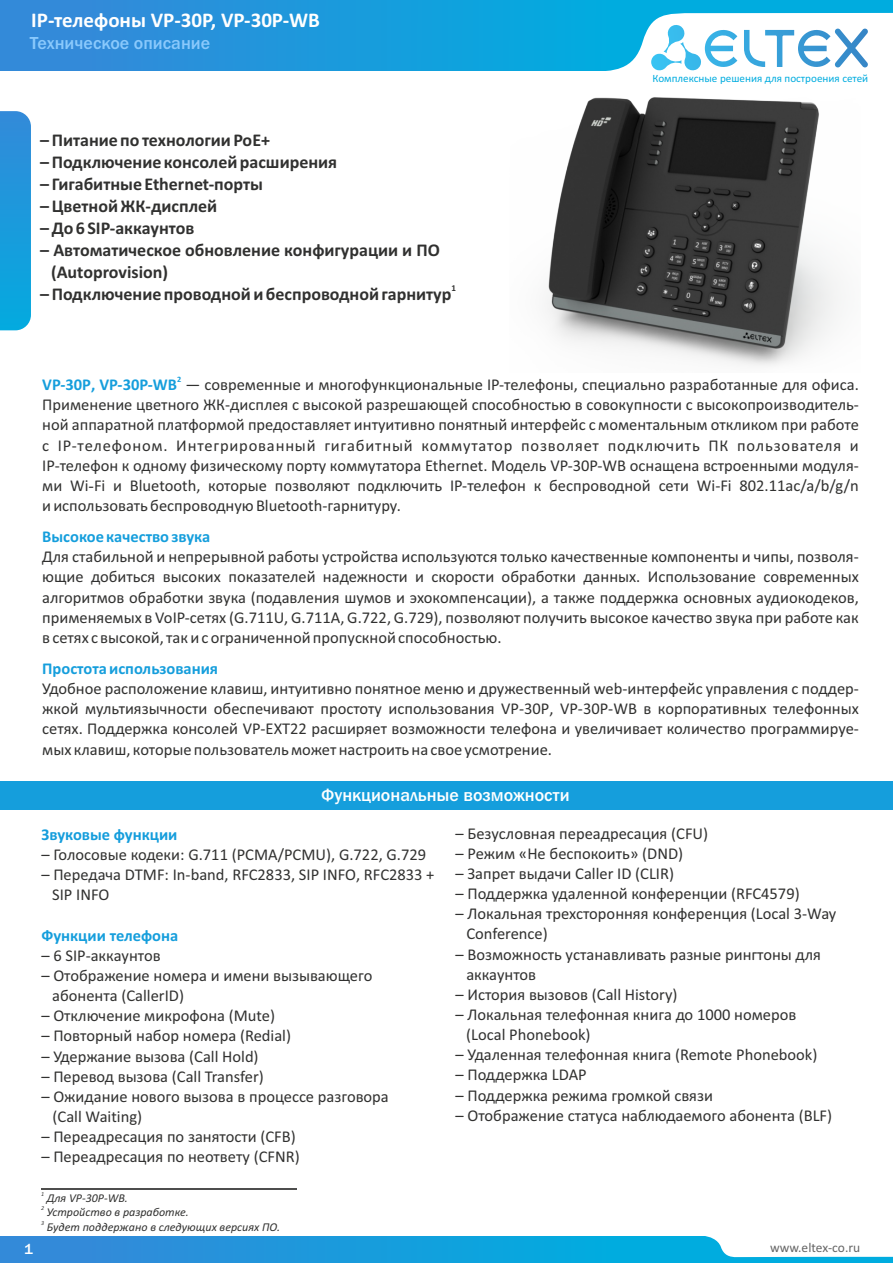
<style>
.page{position:relative;width:893px;height:1263px;background:#fff}
.page>*{position:absolute;margin:0;border:0;box-sizing:border-box;transform-origin:0 0}
.t1{font:700 21px "Calibri";color:#fff}
.t2{font:700 18px/21.9px "Calibri";color:#313130}
.t3{font:500 18px "Franklin Gothic";color:#fff}
.t4{font:500 18px "Franklin Gothic";color:#8ac9fc}
.t5{font:16.5px/20.1px "Calibri";color:#313130}
.t6{font:700 16.5px "Calibri";color:#159edc}
.t7{font:700 16.5px "Calibri";color:#149ddc}
.t8{font:500 15px "Franklin Gothic";color:#fff}
.t9{font:13.5px "Calibri";color:#666}
.t10{font:italic 12px "Calibri";color:#313130}
.t11{font:11.1px "Calibri";color:#00acdf}
.t12{font:700 9px "Calibri";color:#313130}
.t13{font:700 8.25px "Calibri";color:#159edc}
.t14{font:italic 6px "Calibri";color:#313130}
.s1{font-family:"Times New Roman"}
</style>
<div class="page">
<svg style="left:0;top:111px;width:31px;height:219px;background:#1e9bdc"></svg>
<div style="left:0;top:0;width:893px;height:71px;background:linear-gradient(to right,#3489d9,#00b4e0)"></div>
<svg style="left:589px;top:13px;width:304px;height:58px"></svg>
<img style="left:546px;top:97px;width:294px;height:269px">
<div style="left:0;top:781px;width:893px;height:29px;background:#159edc"></div>
<hr style="left:42px;top:1188px;width:255px;height:2px;background:#4e4e4d">
<div style="left:0;top:1236px;width:893px;height:27px;background:linear-gradient(to right,#3489d9,#00b4e0)"></div>
<svg style="left:703px;top:1236px;width:190px;height:21px"></svg>
<p class="t1" style="left:31px;top:11px;width:290px">IP-телефоны VP-30P, VP-30P-WB</p>
<p class="t4" style="left:30px;top:36px;width:182px">Техническое описание</p>
<p class="t2" style="left:40px;top:131px;width:231px">– Питание по технологии PoE+</p>
<p class="t2" style="left:40px;top:153px;width:298px">– Подключение консолей расширения</p>
<p class="t2" style="left:40px;top:175px;width:224px">– Гигабитные Ethernet-порты</p>
<p class="t2" style="left:40px;top:197px;width:178px">– Цветной ЖК-дисплей</p>
<p class="t2" style="left:40px;top:219px;width:156px">– До 6 SIP-аккаунтов</p>
<p class="t2" style="left:51px;top:241px;width:390px;text-indent:-11px">– Автоматическое обновление конфигурации и ПО (Autoprovision)</p>
<p class="t12" style="left:451px;top:284px;width:6px">1</p>
<p class="t2" style="left:40px;top:285px;width:413px">– Подключение проводной ибеспроводной гарнитур</p>
<p class="t11" style="left:652px;top:73px;width:217px">Комплексные решения для построения сетей</p>
<p class="t13" style="left:177px;top:376px;width:6px">2</p>
<p class="t5" style="left:42px;top:376px;width:818px;text-align:justify;text-indent:143px">— современные и многофункциональные IP-телефоны, специально разработанные для офиса.<br>Применение цветного ЖК-дисплея с высокой разрешающей способностью в совокупности с высокопроизводитель&shy;ной аппаратной платформой предоставляет интуитивно понятный интерфейс с моментальным откликом при работе с IP-телефоном. Интегрированный гигабитный коммутатор позволяет подключить ПК пользователя и IP-телефон к одному физическому порту коммутатора Ethernet. Модель VP-30P-WB оснащена встроенными модуля&shy;ми Wi<span class="s1">-</span>Fi и Bluetooth, которые позволяют подключить IP-телефон к беспроводной сети Wi-Fi 802.11ac/a/b/g/n и использовать беспроводную Bluetooth-гарнитуру.</p>
<p class="t6" style="left:42px;top:530px;width:170px">Высокое качество звука</p>
<p class="t5" style="left:42px;top:548px;width:818px;text-align:justify">Для стабильной и непрерывной работы устройства используются только качественные компоненты и чипы, позволя&shy;ющие добиться высоких показателей надежности и скорости обработки данных. Использование современных алгоритмов обработки звука (подавления шумов и эхокомпенсации), а также поддержка основных аудиокодеков, применяемых в VoIP-сетях (G.711U, G.711A, G.722, G.729), позволяют получить высокое качество звука при работе как в сетях с высокой, так и с ограниченной пропускной способностью.</p>
<p class="t6" style="left:42px;top:662px;width:177px">Простота использования</p>
<p class="t5" style="left:42px;top:680px;width:818px;text-align:justify">Удобное расположение клавиш, интуитивно понятное меню и дружественный web-интерфейс управления с поддер&shy;жкой мультиязычности обеспечивают простоту использования VP-30P, VP-30P-WB в корпоративных телефонных сетях. Поддержка консолей VP-EXT22 расширяет возможности телефона и увеличивает количество программируе&shy;мых клавиш, которые пользователь может настроить на свое усмотрение.</p>
<p class="t6" style="left:42px;top:378px;width:136px">VP-30P VP-30P-WB</p>
<p class="t6" style="left:91px;top:378px;width:6px">,</p>
<p class="t3" style="left:321px;top:789px;width:250px">Функциональные возможности</p>
<p class="t7" style="left:41px;top:827px;width:138px">Звуковые функции</p>
<p class="t5" style="left:41px;top:846px;width:386px">– Голосовые кодеки: G.711 (PCMA/PCMU), G.722, G.729</p>
<p class="t5" style="left:52px;top:866px;width:384px;text-indent:-11px">– Передача DTMF: In-band, RFC2833, SIP INFO, RFC2833 +<br>SIP INFO</p>
<p class="t6" style="left:41px;top:928px;width:138px">Функции телефона</p>
<p class="t5" style="left:41px;top:947px;width:121px">– 6 SIP-аккаунтов</p>
<p class="t5" style="left:52px;top:967px;width:322px;text-indent:-11px">– Отображение номера и имени вызывающего абонента (CallerID)</p>
<p class="t5" style="left:41px;top:1007px;width:235px">– Отключение микрофона (Mute)</p>
<p class="t5" style="left:41px;top:1027px;width:251px">– Повторный набор номера (Redial)</p>
<p class="t5" style="left:41px;top:1047px;width:219px">– Удержание вызова (Call Hold)</p>
<p class="t5" style="left:41px;top:1067px;width:224px">– Перевод вызова (Call Transfer)</p>
<p class="t5" style="left:53px;top:1087px;width:338px;text-indent:-11px">– Ожидание нового вызова в процессе разговора (Call Waiting)</p>
<p class="t5" style="left:41px;top:1128px;width:256px">– Переадресация по занятости (CFB)</p>
<p class="t5" style="left:41px;top:1148px;width:260px">– Переадресация по неответу (CFNR)</p>
<p class="t14" style="left:41px;top:1191px;width:5px">1</p>
<p class="t10" style="left:47px;top:1193px;width:83px">Для VP-30P-WB.</p>
<p class="t5" style="left:455px;top:824px;width:254px">– Безусловная переадресация (CFU)</p>
<p class="t5" style="left:455px;top:845px;width:229px">– Режим «Не беспокоить» (DND)</p>
<p class="t5" style="left:455px;top:865px;width:220px">– Запрет выдачи Caller ID (CLIR)</p>
<p class="t5" style="left:455px;top:885px;width:346px">– Поддержка удаленной конференции (RFC4579)</p>
<p class="t5" style="left:466px;top:905px;width:372px;text-indent:-11px">– Локальная трехсторонняя конференция (Local 3-Way<br>Сonference)</p>
<p class="t5" style="left:466px;top:945px;width:356px;text-indent:-11px">– Возможность устанавливать разные рингтоны для аккаунтов</p>
<p class="t5" style="left:455px;top:986px;width:223px">– История вызовов (Call History)</p>
<p class="t5" style="left:466px;top:1006px;width:332px;text-indent:-11px">– Локальная телефонная книга до 1000 номеров (Local Phonebook)</p>
<p class="t5" style="left:455px;top:1046px;width:363px">– Удаленная телефонная книга (Remote Phonebook)</p>
<p class="t5" style="left:455px;top:1066px;width:133px">– Поддержка LDAP</p>
<p class="t5" style="left:455px;top:1086px;width:259px">– Поддержка режима громкой связи</p>
<p class="t5" style="left:455px;top:1106px;width:378px">– Отображение статуса наблюдаемого абонента (BLF)</p>
<p class="t14" style="left:41px;top:1206px;width:5px">2</p>
<p class="t10" style="left:47px;top:1207px;width:144px">Устройство в разработке.</p>
<p class="t14" style="left:41px;top:1220px;width:5px">3</p>
<p class="t10" style="left:47px;top:1222px;width:235px">Будет поддержано в следующих версиях ПО.</p>
<p class="t8" style="left:24px;top:1234px;width:10px">1</p>
<p class="t8" style="left:24px;top:1243px;width:10px">1</p>
<p class="t9" style="left:770px;top:1242px;width:92px">www.eltex-co.ru</p>
<p class="t9" style="left:770px;top:1246px;width:91px">www.eltex-co.ru</p>
</div>
